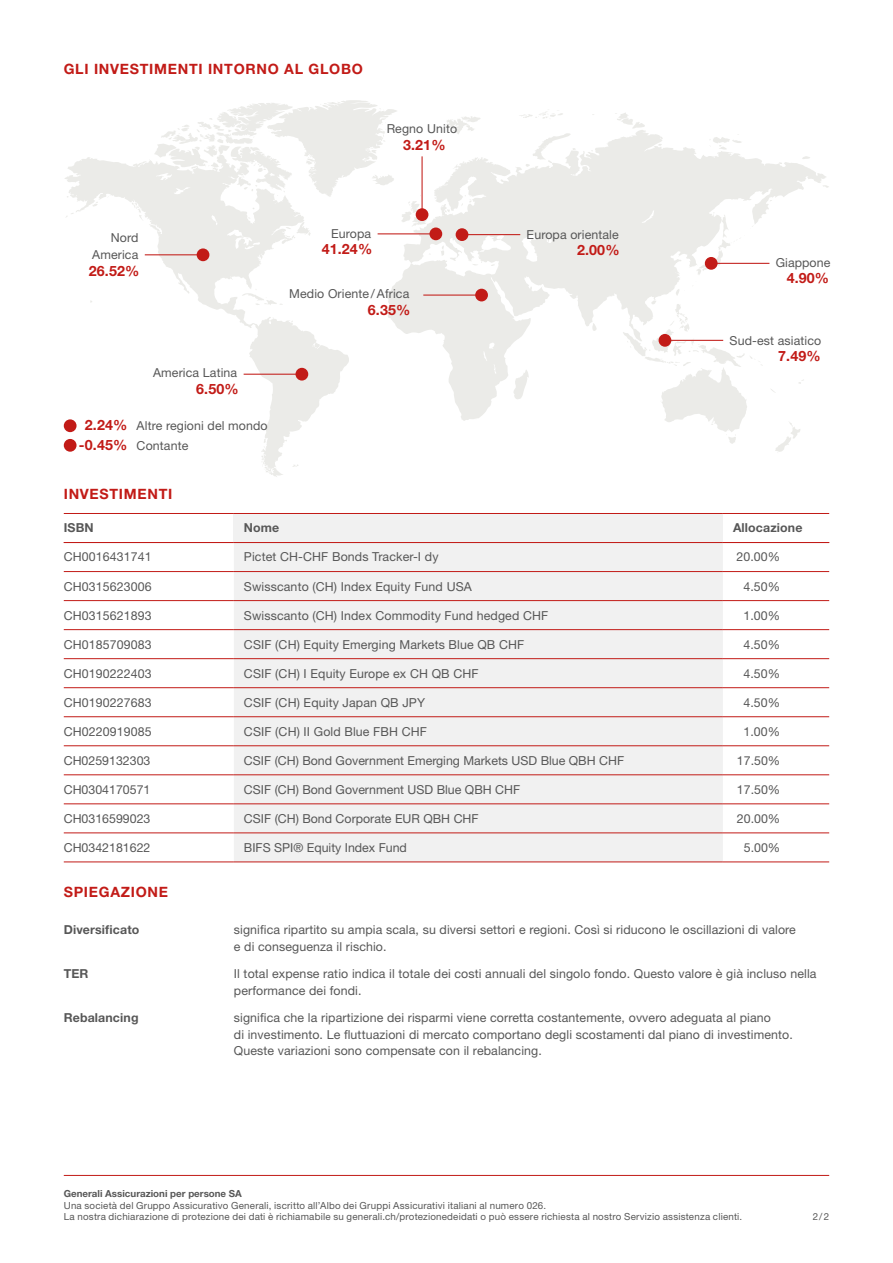
<style>
.page{position:relative;width:893px;height:1263px;background:#fff}
.page>*{position:absolute;margin:0;border:0;box-sizing:border-box;transform-origin:0 0}
.t1{font:700 14.25px/20.2px "Helvetica Neue LT Std";letter-spacing:.05em;color:#c21b17;text-align:center}
.t2{font:12.3px/17px "Helvetica Neue LT Std";letter-spacing:.01em;color:#575757}
.t3{font:700 12.3px "Helvetica Neue LT Std";letter-spacing:.01em;color:#575757}
.t4{font:9.75px/11.7px "Helvetica Neue LT Std";letter-spacing:.02em;color:#575757}
.t5{font:700 9.75px "Helvetica Neue LT Std";color:#575757}
</style>
<div class="page">
<svg style="left:446px;top:116px;width:35px;height:14px"></svg>
<svg style="left:775px;top:422px;width:25px;height:30px"></svg>
<svg style="left:615px;top:113px;width:30px;height:16px"></svg>
<svg style="left:520px;top:111px;width:43px;height:8px"></svg>
<svg style="left:269px;top:472px;width:14px;height:5px"></svg>
<svg style="left:64px;top:157px;width:285px;height:315px"></svg>
<svg style="left:242px;top:288px;width:42px;height:17px"></svg>
<svg style="left:667px;top:421px;width:74px;height:23px"></svg>
<svg style="left:387px;top:130px;width:440px;height:291px"></svg>
<svg style="left:696px;top:212px;width:58px;height:63px"></svg>
<svg style="left:131px;top:100px;width:296px;height:139px"></svg>
<div style="left:429px;top:227px;width:13px;height:13px;background:#c21b17;border-radius:50%"></div>
<div style="left:295px;top:368px;width:13px;height:13px;background:#c21b17;border-radius:50%"></div>
<div style="left:475px;top:289px;width:13px;height:12px;background:#c21b17;border-radius:50%"></div>
<div style="left:197px;top:248px;width:12px;height:13px;background:#c21b17;border-radius:50%"></div>
<hr style="left:378px;top:233px;width:58px;height:1px;background:#c21b17">
<hr style="left:244px;top:374px;width:58px;height:1px;background:#c21b17">
<hr style="left:423px;top:295px;width:59px;height:1px;background:#c21b17">
<div style="left:659px;top:334px;width:12px;height:13px;background:#c21b17;border-radius:50%"></div>
<hr style="left:665px;top:340px;width:58px;height:1px;background:#c21b17">
<div style="left:64px;top:419px;width:13px;height:13px;background:#c21b17;border-radius:50%"></div>
<div style="left:64px;top:439px;width:13px;height:13px;background:#c21b17;border-radius:50%"></div>
<div style="left:705px;top:257px;width:13px;height:13px;background:#c21b17;border-radius:50%"></div>
<hr style="left:711px;top:263px;width:58px;height:1px;background:#c21b17">
<div style="left:456px;top:228px;width:12px;height:13px;background:#c21b17;border-radius:50%"></div>
<hr style="left:462px;top:234px;width:58px;height:1px;background:#c21b17">
<div style="left:416px;top:208px;width:12px;height:13px;background:#c21b17;border-radius:50%"></div>
<hr style="left:422px;top:156px;width:1px;height:59px;background:#c21b17">
<hr style="left:145px;top:254px;width:58px;height:1px;background:#c21b17">
<div style="left:234px;top:543px;width:489px;height:319px;background:#f1f1f1"></div>
<hr style="left:64px;top:571px;width:170px;height:1px;background:#c21b17">
<hr style="left:64px;top:600px;width:170px;height:1px;background:#c21b17">
<hr style="left:64px;top:629px;width:170px;height:1px;background:#c21b17">
<hr style="left:64px;top:658px;width:170px;height:1px;background:#c21b17">
<hr style="left:64px;top:687px;width:170px;height:1px;background:#c21b17">
<hr style="left:64px;top:716px;width:170px;height:1px;background:#c21b17">
<hr style="left:64px;top:745px;width:170px;height:1px;background:#c21b17">
<hr style="left:64px;top:774px;width:170px;height:1px;background:#c21b17">
<hr style="left:64px;top:803px;width:170px;height:1px;background:#c21b17">
<hr style="left:64px;top:833px;width:170px;height:1px;background:#c21b17">
<hr style="left:64px;top:862px;width:170px;height:1px;background:#c21b17">
<hr style="left:234px;top:571px;width:489px;height:1px;background:#c21b17">
<hr style="left:234px;top:600px;width:489px;height:1px;background:#c21b17">
<hr style="left:234px;top:629px;width:489px;height:1px;background:#c21b17">
<hr style="left:234px;top:658px;width:489px;height:1px;background:#c21b17">
<hr style="left:234px;top:687px;width:489px;height:1px;background:#c21b17">
<hr style="left:234px;top:716px;width:489px;height:1px;background:#c21b17">
<hr style="left:234px;top:745px;width:489px;height:1px;background:#c21b17">
<hr style="left:234px;top:774px;width:489px;height:1px;background:#c21b17">
<hr style="left:234px;top:803px;width:489px;height:1px;background:#c21b17">
<hr style="left:234px;top:833px;width:489px;height:1px;background:#c21b17">
<hr style="left:234px;top:862px;width:489px;height:1px;background:#c21b17">
<hr style="left:723px;top:571px;width:106px;height:1px;background:#c21b17">
<hr style="left:723px;top:600px;width:106px;height:1px;background:#c21b17">
<hr style="left:723px;top:629px;width:106px;height:1px;background:#c21b17">
<hr style="left:723px;top:658px;width:106px;height:1px;background:#c21b17">
<hr style="left:723px;top:687px;width:106px;height:1px;background:#c21b17">
<hr style="left:723px;top:716px;width:106px;height:1px;background:#c21b17">
<hr style="left:723px;top:745px;width:106px;height:1px;background:#c21b17">
<hr style="left:723px;top:774px;width:106px;height:1px;background:#c21b17">
<hr style="left:723px;top:803px;width:106px;height:1px;background:#c21b17">
<hr style="left:723px;top:833px;width:106px;height:1px;background:#c21b17">
<hr style="left:723px;top:862px;width:106px;height:1px;background:#c21b17">
<hr style="left:64px;top:1175px;width:765px;height:1px;background:#c21b17">
<div style="left:234px;top:513px;width:489px;height:29px;background:#f1f1f1"></div>
<hr style="left:64px;top:513px;width:170px;height:1px;background:#c21b17">
<hr style="left:234px;top:513px;width:489px;height:1px;background:#c21b17">
<hr style="left:723px;top:513px;width:106px;height:1px;background:#c21b17">
<hr style="left:64px;top:542px;width:170px;height:1px;background:#c21b17">
<hr style="left:234px;top:542px;width:489px;height:1px;background:#c21b17">
<hr style="left:723px;top:542px;width:106px;height:1px;background:#c21b17">
<p class="t1" style="left:64px;top:58px;width:301px">GLI INVESTIMENTI INTORNO AL GLOBO</p>
<p class="t2" style="left:387px;top:120px;width:72px">Regno Unito</p>
<p class="t1" style="left:403px;top:134px;width:44px">3.21%</p>
<p class="t2" style="left:331px;top:225px;width:42px">Europa</p>
<p class="t2" style="left:92px;top:229px;width:48px;text-align:right">Nord<br>America</p>
<p class="t2" style="left:527px;top:226px;width:94px">Europa orientale</p>
<p class="t1" style="left:322px;top:239px;width:52px">41.24%</p>
<p class="t1" style="left:577px;top:240px;width:44px">2.00%</p>
<p class="t1" style="left:89px;top:260px;width:52px">26.52%</p>
<p class="t2" style="left:153px;top:364px;width:86px">America Latina</p>
<p class="t1" style="left:196px;top:378px;width:44px">6.50%</p>
<p class="t1" style="left:79px;top:415px;width:50px">2.24% -0.45%</p>
<p class="t2" style="left:137px;top:416px;width:133px;line-height:19.5px">Altre regioni del mondo<br>Contante</p>
<p class="t2" style="left:289px;top:285px;width:122px">Medio Oriente /Africa</p>
<p class="t1" style="left:368px;top:299px;width:44px">6.35%</p>
<p class="t2" style="left:776px;top:254px;width:56px">Giappone</p>
<p class="t1" style="left:787px;top:268px;width:44px">4.90%</p>
<p class="t2" style="left:730px;top:332px;width:93px">Sud-est asiatico</p>
<p class="t1" style="left:778px;top:346px;width:44px">7.49%</p>
<p class="t1" style="left:64px;top:484px;width:110px">INVESTIMENTI</p>
<p class="t3" style="left:64px;top:520px;width:31px">ISBN</p>
<p class="t3" style="left:244px;top:520px;width:37px">Nome</p>
<p class="t3" style="left:733px;top:520px;width:71px">Allocazione</p>
<p class="t2" style="left:64px;top:548px;width:90px">CH0016431741</p>
<p class="t2" style="left:244px;top:548px;width:196px">Pictet CH-CHF Bonds Tracker-I dy</p>
<p class="t2" style="left:736px;top:548px;width:45px">20.00%</p>
<p class="t2" style="left:64px;top:577px;width:90px">CH0315623006</p>
<p class="t2" style="left:244px;top:577px;width:229px">Swisscanto (CH) Index Equity Fund USA</p>
<p class="t2" style="left:743px;top:577px;width:38px">4.50%</p>
<p class="t2" style="left:64px;top:606px;width:90px">CH0315621893</p>
<p class="t2" style="left:244px;top:606px;width:306px">Swisscanto (CH) Index Commodity Fund hedged CHF</p>
<p class="t2" style="left:743px;top:606px;width:38px">1.00%</p>
<p class="t2" style="left:64px;top:635px;width:90px">CH0185709083</p>
<p class="t2" style="left:244px;top:635px;width:282px">CSIF (CH) Equity Emerging Markets Blue QB CHF</p>
<p class="t2" style="left:743px;top:635px;width:38px">4.50%</p>
<p class="t2" style="left:64px;top:665px;width:90px">CH0190222403</p>
<p class="t2" style="left:244px;top:665px;width:236px">CSIF (CH) I Equity Europe ex CH QB CHF</p>
<p class="t2" style="left:743px;top:665px;width:38px">4.50%</p>
<p class="t2" style="left:64px;top:694px;width:90px">CH0190227683</p>
<p class="t2" style="left:244px;top:694px;width:183px">CSIF (CH) Equity Japan QB JPY</p>
<p class="t2" style="left:743px;top:694px;width:38px">4.50%</p>
<p class="t2" style="left:64px;top:723px;width:90px">CH0220919085</p>
<p class="t2" style="left:244px;top:723px;width:185px">CSIF (CH) II Gold Blue FBH CHF</p>
<p class="t2" style="left:743px;top:723px;width:38px">1.00%</p>
<p class="t2" style="left:64px;top:752px;width:88px">CH0259132303</p>
<p class="t2" style="left:244px;top:752px;width:382px">CSIF (CH) Bond Government Emerging Markets USD Blue QBH CHF</p>
<p class="t2" style="left:737px;top:752px;width:45px">17.50%</p>
<p class="t2" style="left:64px;top:781px;width:88px">CH0304170571</p>
<p class="t2" style="left:244px;top:781px;width:278px">CSIF (CH) Bond Government USD Blue QBH CHF</p>
<p class="t2" style="left:737px;top:781px;width:45px">17.50%</p>
<p class="t2" style="left:64px;top:810px;width:88px">CH0316599023</p>
<p class="t2" style="left:244px;top:810px;width:236px">CSIF (CH) Bond Corporate EUR QBH CHF</p>
<p class="t2" style="left:737px;top:810px;width:45px">20.00%</p>
<p class="t2" style="left:64px;top:839px;width:88px">CH0342181622</p>
<p class="t2" style="left:244px;top:839px;width:165px">BIFS SPI® Equity Index Fund</p>
<p class="t2" style="left:744px;top:839px;width:38px">5.00%</p>
<p class="t1" style="left:64px;top:881px;width:106px">SPIEGAZIONE</p>
<p class="t3" style="left:64px;top:922px;width:77px">Diversificato</p>
<p class="t2" style="left:234px;top:921px;width:563px">significa ripartito su ampia scala, su diversi settori e regioni. Così si riducono le oscillazioni di valore e di conseguenza il rischio.</p>
<p class="t3" style="left:64px;top:966px;width:26px">TER</p>
<p class="t2" style="left:234px;top:965px;width:584px">Il total expense ratio indica il totale dei costi annuali del singolo fondo. Questo valore è già incluso nella performance dei fondi.</p>
<p class="t3" style="left:64px;top:1010px;width:76px">Rebalancing</p>
<p class="t2" style="left:234px;top:1008px;width:560px">significa che la ripartizione dei risparmi viene corretta costantemente, ovvero adeguata al piano<br>di investimento. Le fluttuazioni di mercato comportano degli scostamenti dal piano di investimento.<br>Queste variazioni sono compensate con il rebalancing.</p>
<p class="t5" style="left:64px;top:1187px;width:180px">Generali Assicurazioni per persone SA</p>
<p class="t4" style="left:64px;top:1199px;width:680px">Una società del Gruppo Assicurativo Generali, iscritto all’Albo dei Gruppi Assicurativi italiani al numero 026.<br>La nostra dichiarazione di protezione dei dati è richiamabile su generali.ch/protezionedeidati o può essere richiesta al nostro Servizio assistenza clienti.</p>
<p class="t4" style="left:813px;top:1211px;width:18px">2/2</p>
</div>
